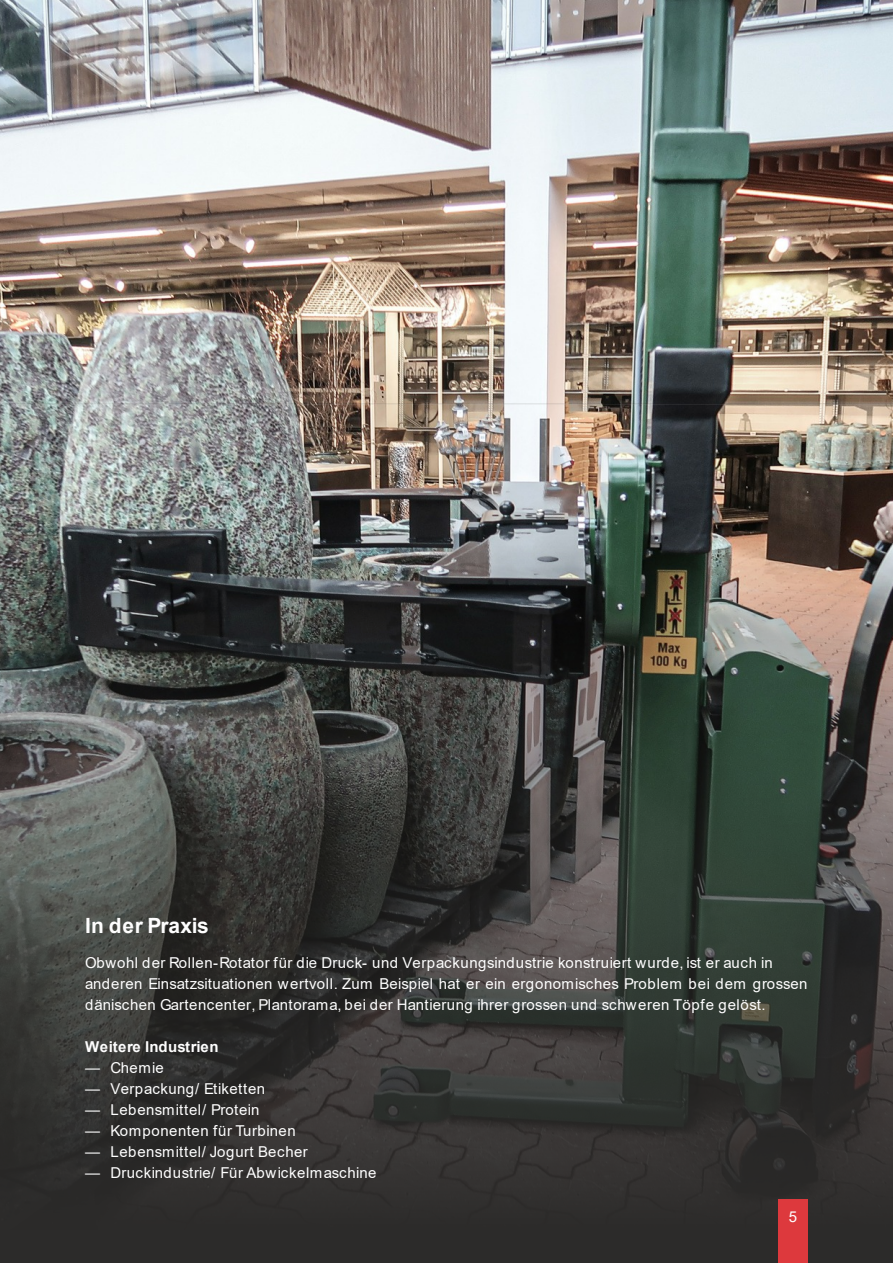
<style>
.page{position:relative;width:893px;height:1263px;background:#fff}
.page>*{position:absolute;margin:0;border:0;box-sizing:border-box;transform-origin:0 0}
.t1{font:700 21px "Arial";color:#fefefe}
.t2{font:15px/21px "Arial";letter-spacing:.03em;color:#fefefe}
.t3{font:700 15px "Arial";color:#fefefe}
</style>
<div class="page">
<img style="left:0;top:0;width:893px;height:404px">
<img style="left:0;top:404px;width:893px;height:859px">
<div style="left:778px;top:1199px;width:30px;height:64px;background:#dd393d"></div>
<h1 class="t1" style="left:85px;top:918px;width:125px">In der Praxis</h1>
<p class="t2" style="left:85px;top:953px;width:724px">Obwohl der Rollen-Rotator für die Druck- und Verpackungsindustrie konstruiert wurde, ist er auch in anderen Einsatzsituationen wertvoll. Zum Beispiel hat er ein ergonomisches Problem bei dem grossen dänischen Gartencenter, Plantorama, bei der Hantierung ihrer grossen und schweren Töpfe gelöst.</p>
<p class="t3" style="left:85px;top:1041px;width:135px">Weitere Industrien</p>
<p class="t2" style="left:85px;top:1058px;width:80px">— Chemie</p>
<p class="t2" style="left:85px;top:1079px;width:182px">— Verpackung/ Etiketten</p>
<p class="t2" style="left:85px;top:1100px;width:176px">— Lebensmittel/ Protein</p>
<p class="t2" style="left:85px;top:1121px;width:212px">— Komponenten für Turbinen</p>
<p class="t2" style="left:85px;top:1142px;width:224px">— Lebensmittel/ Jogurt Becher</p>
<p class="t2" style="left:85px;top:1163px;width:293px">— Druckindustrie/ Für Abwickelmaschine</p>
<p class="t2" style="left:789px;top:1207px;width:10px">5</p>
</div>
